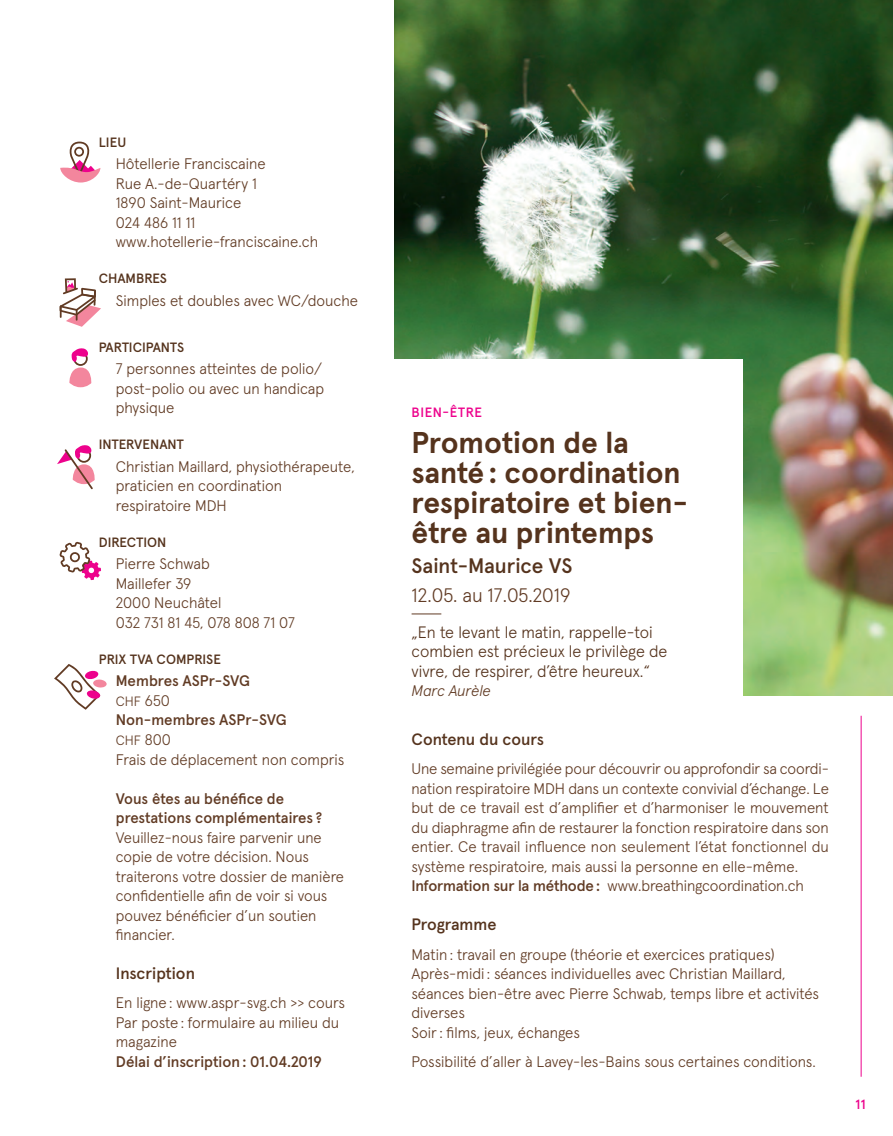
<style>
.page{position:relative;width:893px;height:1136px;background:#fff}
.page>*{position:absolute;margin:0;border:0;box-sizing:border-box;transform-origin:0 0}
.t1{font:700 30px/30px "Apercu Pro";color:#55331d}
.t2{font:500 21px "Apercu Pro";color:#55331d}
.t3{font:300 19.5px "Apercu Pro";color:#613b24}
.t4{font:300 16.5px/19.5px "Apercu Pro";color:#55331d}
.t5{font:500 16.5px "Apercu Pro";color:#55331d}
.t6{font:300 15.3px/19.5px "Apercu Pro";color:#613b24}
.t7{font:500 15.3px/19.5px "Apercu Pro";color:#613b24}
.t8{font:italic 300 15.3px "Apercu Pro";letter-spacing:-.005em;color:#613b24}
.t9{font:500 13.5px "Apercu Pro";letter-spacing:-.005em;color:#55331d}
.t10{font:300 13.5px "Apercu Pro";color:#613b24}
.t11{font:500 13.5px "Apercu Pro";letter-spacing:.04em;color:#ed028c}
.s1{font-size:15.3px}
.s2{font-weight:500}
</style>
<div class="page">
<img style="left:394px;top:0;width:499px;height:695px">
<hr style="left:861px;top:715px;width:1px;height:361px;background:#ed028c">
<div style="left:384px;top:359px;width:359px;height:346px;background:#fff"></div>
<svg style="left:60px;top:142px;width:40px;height:40px"></svg>
<svg style="left:59px;top:541px;width:42px;height:39px"></svg>
<svg style="left:60px;top:278px;width:41px;height:49px"></svg>
<svg style="left:57px;top:445px;width:38px;height:44px"></svg>
<svg style="left:69px;top:348px;width:23px;height:39px"></svg>
<svg style="left:412px;top:613px;width:29px;height:1px"></svg>
<svg style="left:54px;top:664px;width:53px;height:45px"></svg>
<p class="t9" style="left:99px;top:132px;width:29px">LIEU</p>
<p class="t6" style="left:116px;top:153px;width:204px">Hôtellerie Franciscaine<br>Rue A.-de-Quartéry 1<br>1890 Saint-Maurice<br>024 486 11 11 www.hotellerie-franciscaine.ch</p>
<p class="t9" style="left:99px;top:268px;width:70px">CHAMBRES</p>
<p class="t6" style="left:116px;top:289px;width:244px">Simples et doubles avec WC/douche</p>
<p class="t9" style="left:99px;top:336px;width:87px">PARTICIPANTS</p>
<p class="t6" style="left:116px;top:358px;width:210px">7 personnes atteintes de polio/ post-polio ou avec un handicap physique</p>
<p class="t9" style="left:99px;top:434px;width:87px">INTERVENANT</p>
<p class="t6" style="left:116px;top:455px;width:241px">Christian Maillard, physiothérapeute, praticien en coordination respiratoire MDH</p>
<p class="t9" style="left:99px;top:531px;width:69px">DIRECTION</p>
<p class="t6" style="left:116px;top:553px;width:181px">Pierre Schwab<br>Maillefer 39<br>2000 Neuchâtel<br>032 731 81 45, 078 808 71 07</p>
<p class="t9" style="left:99px;top:648px;width:124px">PRIX TVA COMPRISE</p>
<p class="t7" style="left:116px;top:670px;width:136px">Membres ASPr-SVG</p>
<p class="t10" style="left:116px;top:690px;width:56px">CHF <span class="s1">650</span></p>
<p class="t7" style="left:116px;top:709px;width:173px">Non-membres ASPr-SVG</p>
<p class="t10" style="left:116px;top:729px;width:57px">CHF <span class="s1">800</span></p>
<p class="t6" style="left:116px;top:748px;width:230px">Frais de déplacement non compris</p>
<p class="t7" style="left:116px;top:787px;width:208px">Vous êtes au bénéfice de prestations complémentaires ?</p>
<p class="t6" style="left:116px;top:826px;width:230px">Veuillez-nous faire parvenir une copie de votre décision. Nous traiterons votre dossier de manière confidentielle afin de voir si vous pouvez bénéficier d’un soutien financier.</p>
<p class="t5" style="left:116px;top:960px;width:81px">Inscription</p>
<p class="t6" style="left:116px;top:991px;width:231px">En ligne : www.aspr-svg.ch &gt;&gt; cours<br>Par poste : formulaire au milieu du magazine</p>
<p class="t7" style="left:116px;top:1050px;width:208px">Délai d’inscription : 01.04.2019</p>
<p class="t11" style="left:412px;top:402px;width:72px">BIEN-ÊTRE</p>
<h1 class="t1" style="left:412px;top:425px;width:278px">Promotion de la santé : coordination respiratoire et bien&shy;être au printemps</h1>
<h2 class="t2" style="left:412px;top:549px;width:162px">Saint-Maurice VS</h2>
<p class="t3" style="left:412px;top:580px;width:160px">12.05. au 17.05.2019</p>
<p class="t4" style="left:412px;top:620px;width:257px">„En te levant le matin, rappelle-toi combien est précieux le privilège de vivre, de respirer, d’être heureux.“</p>
<p class="t8" style="left:412px;top:679px;width:81px">Marc Aurèle</p>
<p class="t5" style="left:411px;top:726px;width:134px">Contenu du cours</p>
<p class="t6" style="left:411px;top:757px;width:419px">Une semaine privilégiée pour découvrir ou approfondir sa coordi&shy;nation respiratoire MDH dans un contexte convivial d’échange. Le but de ce travail est d’amplifier et d’harmoniser le mouvement du diaphragme afin de restaurer la fonction respiratoire dans son entier. Ce travail influence non seulement l’état fonctionnel du système respiratoire, mais aussi la personne en elle-même.<br><span class="s2">Information sur la méthode :</span> www.breathingcoordination.ch</p>
<p class="t5" style="left:411px;top:911px;width:87px">Programme</p>
<p class="t6" style="left:411px;top:943px;width:409px">Matin : travail en groupe (théorie et exercices pratiques)<br>Après-midi : séances individuelles avec Christian Maillard, séances bien-être avec Pierre Schwab, temps libre et activités diverses<br>Soir : films, jeux, échanges</p>
<p class="t6" style="left:411px;top:1050px;width:406px">Possibilité d’aller à Lavey-les-Bains sous certaines conditions.</p>
<p class="t11" style="left:855px;top:1093px;width:12px">11</p>
</div>
